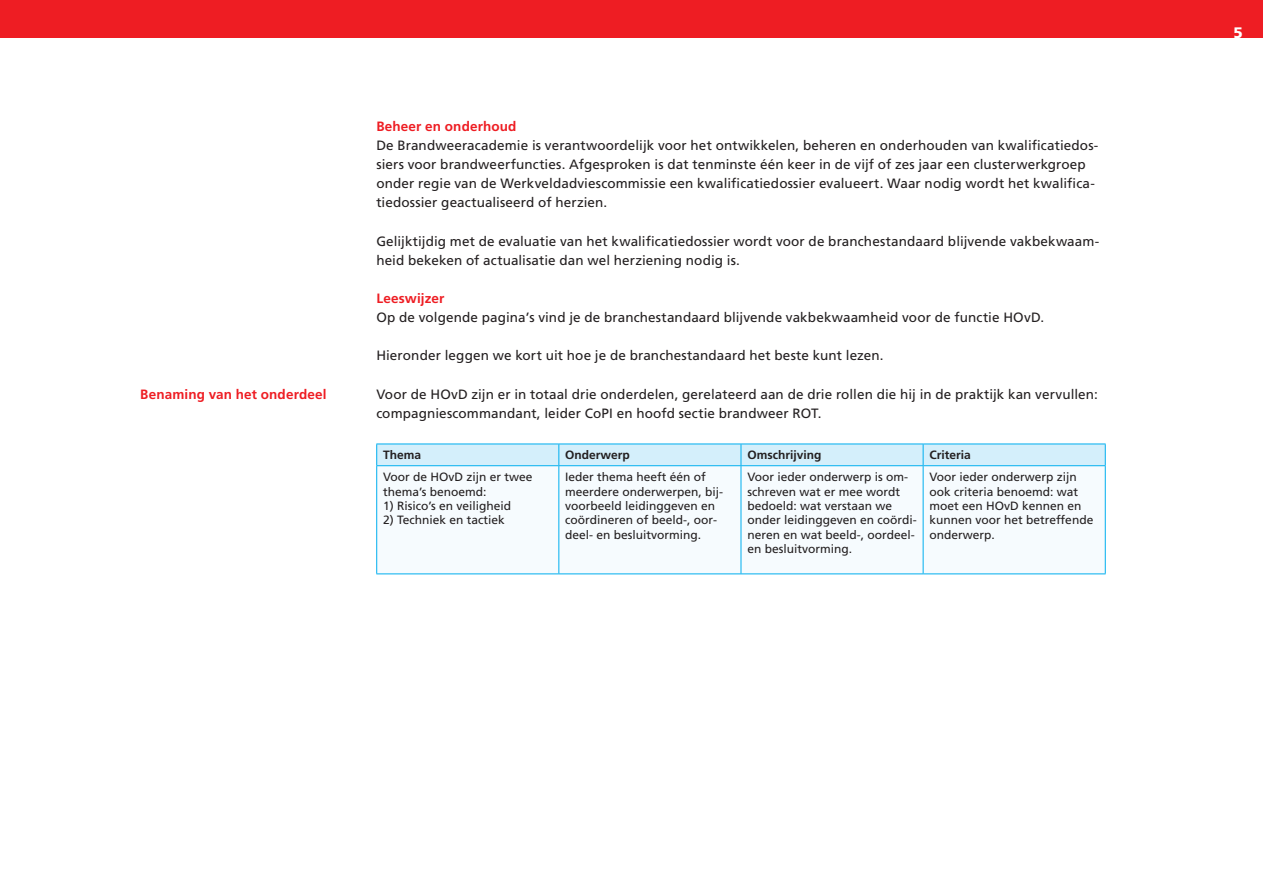
<style>
.page{position:relative;width:1263px;height:893px;background:#fff}
.page>*{position:absolute;margin:0;border:0;box-sizing:border-box;transform-origin:0 0}
.t1{font:900 15.15px "Frutiger LT Std";color:#fff}
.t2{font:13.5px/19.2px "Frutiger LT Std";letter-spacing:.005em;color:#231f20}
.t3{font:700 13.5px "Frutiger LT Std";letter-spacing:.01em;color:#ee1d23}
.t4{font:12px/14.4px "Frutiger LT Std";color:#231f20}
.t5{font:700 12px "Frutiger LT Std";color:#231f20}
</style>
<div class="page">
<div style="left:377px;top:466px;width:728px;height:107px;background:#f6fbfe"></div>
<hr style="left:376px;top:466px;width:1px;height:107px;background:#00aeef">
<hr style="left:376px;top:573px;width:183px;height:1px;background:#00aeef">
<hr style="left:558px;top:466px;width:1px;height:107px;background:#00aeef">
<hr style="left:559px;top:573px;width:182px;height:1px;background:#00aeef">
<hr style="left:741px;top:466px;width:1px;height:107px;background:#00aeef">
<hr style="left:741px;top:573px;width:182px;height:1px;background:#00aeef">
<hr style="left:923px;top:466px;width:1px;height:107px;background:#00aeef">
<hr style="left:1105px;top:466px;width:1px;height:107px;background:#00aeef">
<hr style="left:923px;top:573px;width:183px;height:1px;background:#00aeef">
<svg style="left:376px;top:444px;width:730px;height:22px;background:#c6eafa"></svg>
<div style="left:0;top:0;width:1263px;height:38px;background:#ee1d23"></div>
<p class="t3" style="left:140px;top:386px;width:188px">Benaming van het onderdeel</p>
<p class="t3" style="left:376px;top:118px;width:142px">Beheer en onderhoud</p>
<p class="t2" style="left:376px;top:136px;width:723px">De Brandweeracademie is verantwoordelijk voor het ontwikkelen, beheren en onderhouden van kwalificatiedos&shy;siers voor brandweerfuncties. Afgesproken is dat tenminste één keer in de vijf of zes jaar een clusterwerkgroep onder regie van de Werkveldadviescommissie een kwalificatiedossier evalueert. Waar nodig wordt het kwalifica&shy;tiedossier geactualiseerd of herzien.</p>
<p class="t2" style="left:376px;top:231px;width:724px">Gelijktijdig met de evaluatie van het kwalificatiedossier wordt voor de branchestandaard blijvende vakbekwaam&shy;heid bekeken of actualisatie dan wel herziening nodig is.</p>
<p class="t3" style="left:376px;top:290px;width:69px">Leeswijzer</p>
<p class="t2" style="left:376px;top:308px;width:669px">Op de volgende pagina’s vind je de branchestandaard blijvende vakbekwaamheid voor de functie HOvD.</p>
<p class="t2" style="left:376px;top:346px;width:509px">Hieronder leggen we kort uit hoe je de branchestandaard het beste kunt lezen.</p>
<p class="t2" style="left:376px;top:384px;width:723px">Voor de HOvD zijn er in totaal drie onderdelen, gerelateerd aan de drie rollen die hij in de praktijk kan vervullen: compagniescommandant, leider CoPI en hoofd sectie brandweer ROT.</p>
<p class="t5" style="left:383px;top:448px;width:40px">Thema</p>
<p class="t5" style="left:565px;top:448px;width:66px">Onderwerp</p>
<p class="t5" style="left:747px;top:448px;width:76px">Omschrijving</p>
<p class="t5" style="left:929px;top:448px;width:43px">Criteria</p>
<p class="t4" style="left:383px;top:470px;width:151px">Voor de HOvD zijn er twee thema’s benoemd:</p>
<p class="t4" style="left:383px;top:499px;width:130px">1) Risico’s en veiligheid</p>
<p class="t4" style="left:383px;top:513px;width:123px">2) Techniek en tactiek</p>
<p class="t4" style="left:565px;top:470px;width:160px">Ieder thema heeft één of meerdere onderwerpen, bij&shy;voorbeeld leidinggeven en coördineren of beeld-, oor&shy;deel- en besluitvorming.</p>
<p class="t4" style="left:747px;top:470px;width:171px">Voor ieder onderwerp is om&shy;schreven wat er mee wordt bedoeld: wat verstaan we onder leidinggeven en coördi&shy;neren en wat beeld-, oordeel&shy;en besluitvorming.</p>
<p class="t4" style="left:929px;top:470px;width:165px">Voor ieder onderwerp zijn ook criteria benoemd: wat moet een HOvD kennen en kunnen voor het betreffende onderwerp.</p>
<p class="t1" style="left:1233px;top:24px;width:11px">5</p>
</div>
